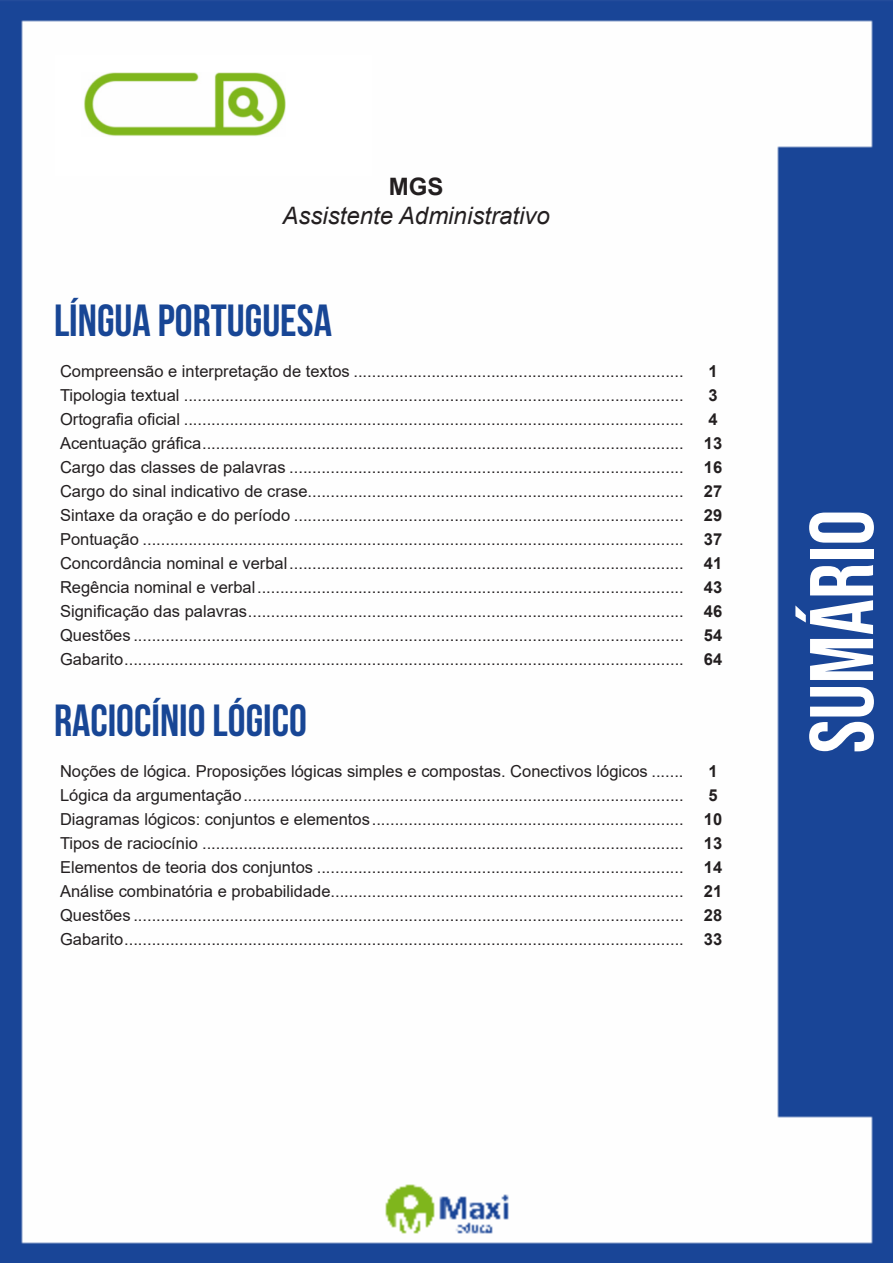
<style>
.page{position:relative;width:893px;height:1263px;background:#fff}
.page>*{position:absolute;margin:0;border:0;box-sizing:border-box;transform-origin:0 0}
.t1{font:90px "Bebas Neue";color:#fff}
.t2{font:700 45px "Bebas Neue";color:#184695}
.t3{font:italic 24px "Arial";color:#231f20}
.t4{font:700 24px "Arial";color:#231f20}
.ALTERNATIVAS{font:16.5px "Arial";color:#231f20}
.INDICE{font:700 16.5px "Arial";color:#231f20}
</style>
<div class="page">
<img style="left:0;top:0;width:893px;height:1263px">
<div style="left:55px;top:55px;width:317px;height:121px;background:#fff"></div>
<img style="left:84px;top:72px;width:201px;height:64px">
<p class="t4" style="left:389px;top:170px;width:56px">MGS</p>
<p class="t3" style="left:282px;top:200px;width:269px">Assistente Administrativo</p>
<p class="t2" style="left:54px;top:295px;width:279px">LÍNGUA PORTUGUESA</p>
<p class="ALTERNATIVAS" style="left:60px;top:360px;width:625px">Compreensão e interpretação de textos ........................................................................</p>
<p class="INDICE" style="left:708px;top:359px;width:11px">1</p>
<p class="ALTERNATIVAS" style="left:60px;top:384px;width:625px">Tipologia textual .............................................................................................................</p>
<p class="INDICE" style="left:708px;top:383px;width:11px">3</p>
<p class="ALTERNATIVAS" style="left:60px;top:408px;width:625px">Ortografia oficial .............................................................................................................</p>
<p class="INDICE" style="left:708px;top:407px;width:11px">4</p>
<p class="ALTERNATIVAS" style="left:60px;top:432px;width:625px">Acentuação gráfica.........................................................................................................</p>
<p class="INDICE" style="left:704px;top:431px;width:20px">13</p>
<p class="ALTERNATIVAS" style="left:60px;top:456px;width:625px">Cargo das classes de palavras ......................................................................................</p>
<p class="INDICE" style="left:704px;top:455px;width:20px">16</p>
<p class="ALTERNATIVAS" style="left:60px;top:480px;width:625px">Cargo do sinal indicativo de crase..................................................................................</p>
<p class="INDICE" style="left:704px;top:479px;width:20px">27</p>
<p class="ALTERNATIVAS" style="left:60px;top:504px;width:625px">Sintaxe da oração e do período .....................................................................................</p>
<p class="INDICE" style="left:704px;top:503px;width:20px">29</p>
<p class="ALTERNATIVAS" style="left:60px;top:528px;width:625px">Pontuação ......................................................................................................................</p>
<p class="INDICE" style="left:704px;top:527px;width:20px">37</p>
<p class="ALTERNATIVAS" style="left:60px;top:552px;width:625px">Concordância nominal e verbal......................................................................................</p>
<p class="INDICE" style="left:704px;top:551px;width:20px">41</p>
<p class="ALTERNATIVAS" style="left:60px;top:576px;width:625px">Regência nominal e verbal.............................................................................................</p>
<p class="INDICE" style="left:704px;top:575px;width:20px">43</p>
<p class="ALTERNATIVAS" style="left:60px;top:600px;width:625px">Significação das palavras...............................................................................................</p>
<p class="INDICE" style="left:704px;top:599px;width:20px">46</p>
<p class="ALTERNATIVAS" style="left:60px;top:624px;width:625px">Questões ........................................................................................................................</p>
<p class="INDICE" style="left:704px;top:623px;width:20px">54</p>
<p class="ALTERNATIVAS" style="left:60px;top:648px;width:625px">Gabarito..........................................................................................................................</p>
<p class="INDICE" style="left:704px;top:647px;width:20px">64</p>
<p class="t2" style="left:54px;top:696px;width:254px">RACIOCÍNIO LÓGICO</p>
<p class="ALTERNATIVAS" style="left:60px;top:760px;width:625px">Noções de lógica. Proposições lógicas simples e compostas. Conectivos lógicos .......</p>
<p class="INDICE" style="left:708px;top:759px;width:11px">1</p>
<p class="ALTERNATIVAS" style="left:60px;top:784px;width:625px">Lógica da argumentação................................................................................................</p>
<p class="INDICE" style="left:708px;top:783px;width:11px">5</p>
<p class="ALTERNATIVAS" style="left:60px;top:808px;width:625px">Diagramas lógicos: conjuntos e elementos....................................................................</p>
<p class="INDICE" style="left:704px;top:807px;width:20px">10</p>
<p class="ALTERNATIVAS" style="left:60px;top:832px;width:625px">Tipos de raciocínio .........................................................................................................</p>
<p class="INDICE" style="left:704px;top:831px;width:20px">13</p>
<p class="ALTERNATIVAS" style="left:60px;top:856px;width:625px">Elementos de teoria dos conjuntos ................................................................................</p>
<p class="INDICE" style="left:704px;top:855px;width:20px">14</p>
<p class="ALTERNATIVAS" style="left:60px;top:880px;width:625px">Análise combinatória e probabilidade.............................................................................</p>
<p class="INDICE" style="left:704px;top:879px;width:20px">21</p>
<p class="ALTERNATIVAS" style="left:60px;top:904px;width:625px">Questões ........................................................................................................................</p>
<p class="INDICE" style="left:704px;top:903px;width:20px">28</p>
<p class="ALTERNATIVAS" style="left:60px;top:928px;width:625px">Gabarito..........................................................................................................................</p>
<p class="INDICE" style="left:704px;top:928px;width:20px">33</p>
<h1 class="t1" style="left:791px;top:753px;width:245px;rotate:-90deg">sumário</h1>
</div>
